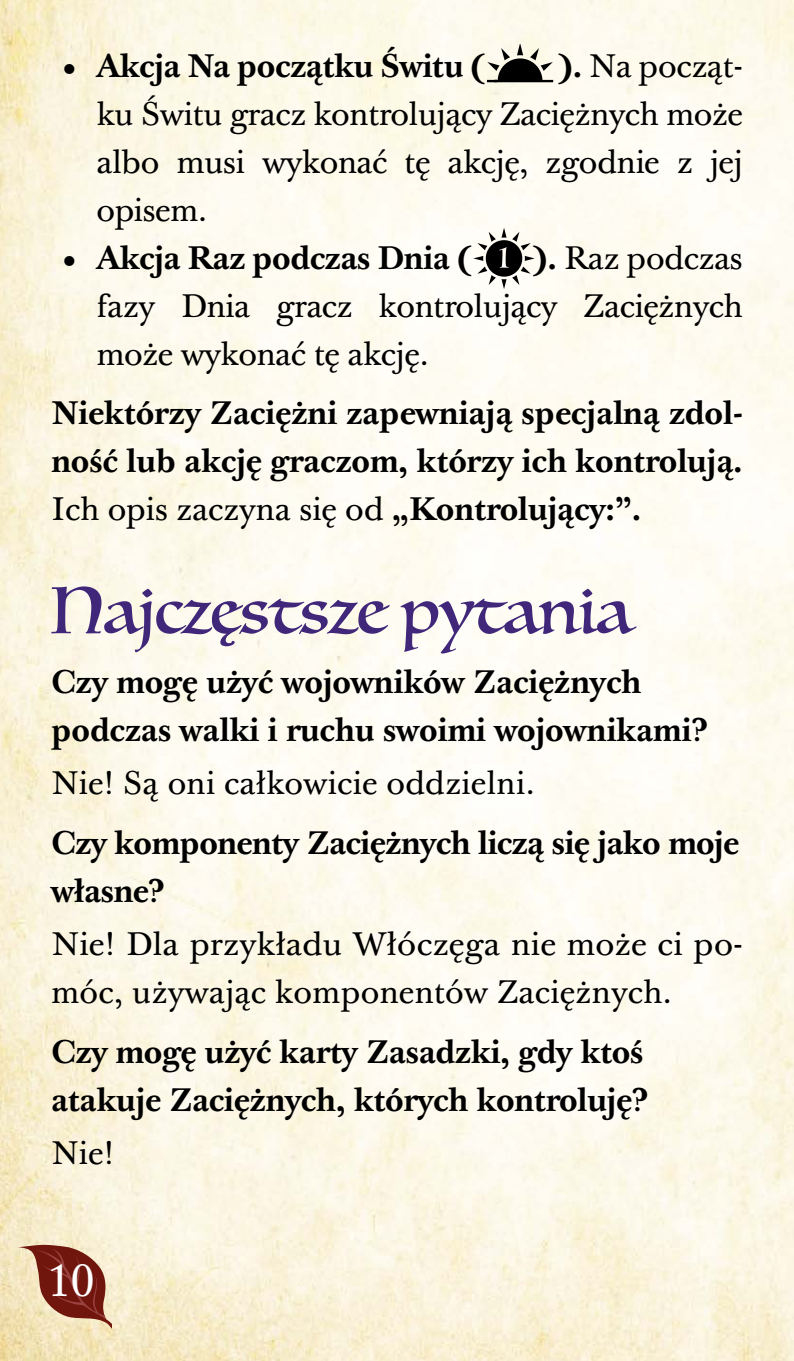
<style>
.page{position:relative;width:794px;height:1361px;background:#fff}
.page>*{position:absolute;margin:0;border:0;box-sizing:border-box;transform-origin:0 0}
.Sub_Header{font:64px "Luminari";color:#402779}
.t1{font:44px "Baskerville Ten Pro";color:#fff}
.Answer{font:32px/48px "Baskerville Ten Pro";color:#000;text-align:justify}
.Question{font:700 32px/48px "Baskerville Ten Pro";letter-spacing:-.015em;color:#000}
.Body{font:700 32px/48px "Baskerville Ten Pro";letter-spacing:-.01em;color:#000;text-align:justify}
.s1{font-weight:400}
.s2{font-weight:700}
</style>
<div class="page">
<svg style="left:18px;top:1245px;width:94px;height:87px;background:#b27e67"></svg>
<svg style="left:487px;top:45px;width:66px;height:37px;background:#8d8b83"></svg>
<svg style="left:473px;top:228px;width:61px;height:61px"></svg>
<p class="Body" style="left:62px;top:43px;width:424px"><span class="s1">•</span> Akcja Na początku Świtu (</p>
<p class="Answer" style="left:96px;top:43px;width:648px;text-indent:462px"><span class="s2">).</span> Na począt&shy;ku Świtu gracz kontrolujący Zaciężnych może albo musi wykonać tę akcję, zgodnie z jej opisem.</p>
<p class="Body" style="left:62px;top:235px;width:410px"><span class="s1">•</span> Akcja Raz podczas Dnia (</p>
<p class="Answer" style="left:96px;top:235px;width:648px;text-indent:437px"><span class="s2">).</span> Raz podczas fazy Dnia gracz kontrolujący Zaciężnych może wykonać tę akcję.</p>
<p class="Body" style="left:51px;top:391px;width:693px">Niektórzy Zaciężni zapewniają specjalną zdol&shy;ność lub akcję graczom, którzy ich kontrolują.<br><span class="s1">Ich opis zaczyna się od</span> „Kontrolujący:”.</p>
<p class="Sub_Header" style="left:51px;top:556px;width:581px">Najczęstsze pytania</p>
<p class="Question" style="left:51px;top:659px;width:658px">Czy mogę użyć wojowników Zaciężnych podczas walki i ruchu swoimi wojownikami?</p>
<p class="Answer" style="left:51px;top:760px;width:485px">Nie! Są oni całkowicie oddzielni.</p>
<p class="Question" style="left:51px;top:820px;width:690px">Czy komponenty Zaciężnych liczą się jako moje własne?</p>
<p class="Answer" style="left:51px;top:921px;width:693px">Nie! Dla przykładu Włóczęga nie może ci po&shy;móc, używając komponentów Zaciężnych.</p>
<p class="Question" style="left:51px;top:1029px;width:598px">Czy mogę użyć karty Zasadzki, gdy ktoś atakuje Zaciężnych, których kontroluję?</p>
<p class="Answer" style="left:51px;top:1130px;width:65px">Nie!</p>
<p class="t1" style="left:48px;top:1255px;width:47px">10</p>
</div>
